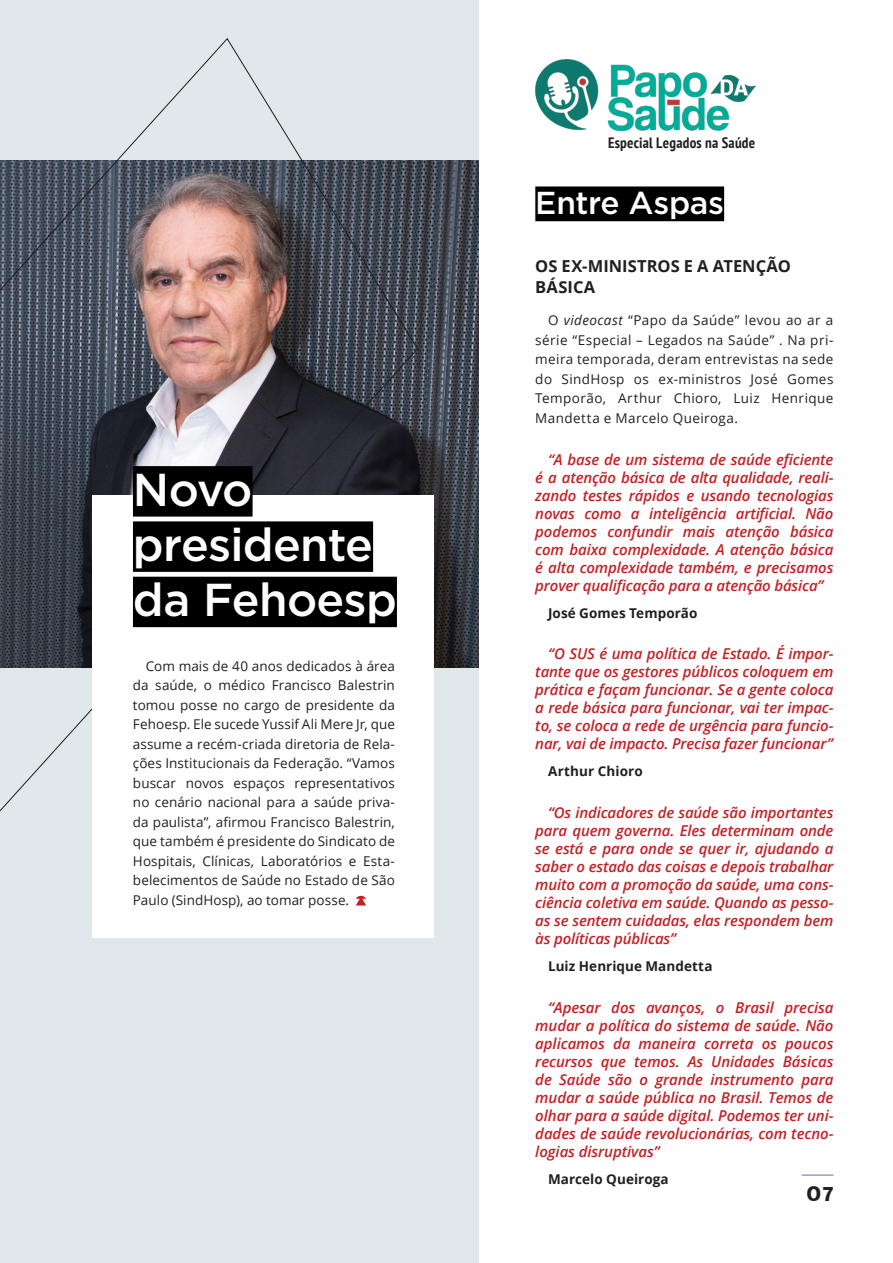
<style>
.page{position:relative;width:893px;height:1263px;background:#fff}
.page>*{position:absolute;margin:0;border:0;box-sizing:border-box;transform-origin:0 0}
.Headline{font:500 46.05px/55.3px "Gotham";letter-spacing:-.015em;color:#fff}
.Headline-2{font:500 31.8px "Gotham";letter-spacing:-.01em;color:#fff}
.Headline-3{font:21px "Gleffy";color:#231f20}
.Texto_Open_Sans{font:700 16.5px/21px "Open Sans";letter-spacing:.005em;color:#231f20}
.Texto_Open_Sans-2{font:italic 600 15px/18px "Open Sans";letter-spacing:-.01em;color:#c42126;text-align:justify}
.Texto_Open_Sans-3{font:700 condensed 15px "PT Sans";letter-spacing:.015em;color:#231f20}
.Texto_Open_Sans-4{font:13.5px/19.5px "Open Sans";letter-spacing:.025em;color:#231f20;text-align:justify}
.Texto_Open_Sans-5{font:700 13.5px "Open Sans";letter-spacing:.005em;color:#231f20}
.s1{font-style:italic}
</style>
<div class="page">
<div style="left:0;top:0;width:478px;height:1263px;background:#e1e8eb"></div>
<img style="left:418px;top:161px;width:60px;height:506px">
<svg style="left:0;top:38px;width:418px;height:774px"></svg>
<hr style="left:802px;top:1174px;width:31px;height:2px;background:#b691c2">
<div style="left:535px;top:186px;width:189px;height:35px;background:#000"></div>
<div style="left:92px;top:495px;width:342px;height:442px;background:#fff"></div>
<div style="left:133px;top:466px;width:120px;height:51px;background:#000"></div>
<div style="left:133px;top:521px;width:240px;height:51px;background:#000"></div>
<div style="left:133px;top:577px;width:264px;height:50px;background:#000"></div>
<svg style="left:356px;top:895px;width:10px;height:10px"></svg>
<img style="left:0;top:76px;width:1px;height:458px">
<img style="left:535px;top:60px;width:220px;height:71px">
<p class="Headline" style="left:133px;top:461px;width:265px">Novo presidente da Fehoesp</p>
<p class="Texto_Open_Sans-4" style="left:133px;top:656px;width:263px;text-indent:13px">Com mais de 40 anos dedicados à área da saúde, o médico Francisco Balestrin tomou posse no cargo de presidente da Fehoesp. Ele sucede Yussif Ali Mere Jr, que assume a recém-criada diretoria de Rela&shy;ções Institucionais da Federação. “Vamos buscar novos espaços representativos no cenário nacional para a saúde priva&shy;da paulista”, afirmou Francisco Balestrin, que também é presidente do Sindicato de Hospitais, Clínicas, Laboratórios e Esta&shy;belecimentos de Saúde no Estado de São Paulo (SindHosp), ao tomar posse.</p>
<p class="Texto_Open_Sans-3" style="left:608px;top:133px;width:149px">Especial Legados na Saúde</p>
<p class="Headline-2" style="left:535px;top:182px;width:190px">Entre Aspas</p>
<p class="Texto_Open_Sans" style="left:535px;top:255px;width:257px">OS EX-MINISTROS E A ATENÇÃO<br>BÁSICA</p>
<p class="Texto_Open_Sans-4" style="left:535px;top:310px;width:300px;text-indent:13px">O <span class="s1">videocast</span> “Papo da Saúde” levou ao ar a série “Especial – Legados na Saúde” . Na pri&shy;meira temporada, deram entrevistas na sede do SindHosp os ex-ministros José Gomes Temporão, Arthur Chioro, Luiz Henrique Mandetta e Marcelo Queiroga.</p>
<p class="Texto_Open_Sans-2" style="left:535px;top:450px;width:300px;text-indent:13px">“A base de um sistema de saúde eficiente é a atenção básica de alta qualidade, reali&shy;zando testes rápidos e usando tecnologias novas como a inteligência artificial. Não podemos confundir mais atenção básica com baixa complexidade. A atenção básica é alta complexidade também, e precisamos prover qualificação para a atenção básica”</p>
<p class="Texto_Open_Sans-5" style="left:548px;top:603px;width:151px">José Gomes Temporão</p>
<p class="Texto_Open_Sans-2" style="left:535px;top:645px;width:300px;text-indent:13px">“O SUS é uma política de Estado. É impor&shy;tante que os gestores públicos coloquem em prática e façam funcionar. Se a gente coloca a rede básica para funcionar, vai ter impac&shy;to, se coloca a rede de urgência para funcio&shy;nar, vai de impacto. Precisa fazer funcionar”</p>
<p class="Texto_Open_Sans-5" style="left:548px;top:762px;width:96px">Arthur Chioro</p>
<p class="Texto_Open_Sans-2" style="left:535px;top:803px;width:300px;text-indent:13px">“Os indicadores de saúde são importantes para quem governa. Eles determinam onde se está e para onde se quer ir, ajudando a saber o estado das coisas e depois trabalhar muito com a promoção da saúde, uma cons&shy;ciência coletiva em saúde. Quando as pesso&shy;as se sentem cuidadas, elas respondem bem às políticas públicas”</p>
<p class="Texto_Open_Sans-5" style="left:548px;top:957px;width:166px">Luiz Henrique Mandetta</p>
<p class="Texto_Open_Sans-2" style="left:535px;top:998px;width:300px;text-indent:13px">“Apesar dos avanços, o Brasil precisa mudar a política do sistema de saúde. Não aplicamos da maneira correta os poucos recursos que temos. As Unidades Básicas de Saúde são o grande instrumento para mudar a saúde pública no Brasil. Temos de olhar para a saúde digital. Podemos ter uni&shy;dades de saúde revolucionárias, com tecno&shy;logias disruptivas”</p>
<p class="Texto_Open_Sans-5" style="left:548px;top:1169px;width:122px">Marcelo Queiroga</p>
<p class="Headline-3" style="left:807px;top:1185px;width:28px">07</p>
</div>
